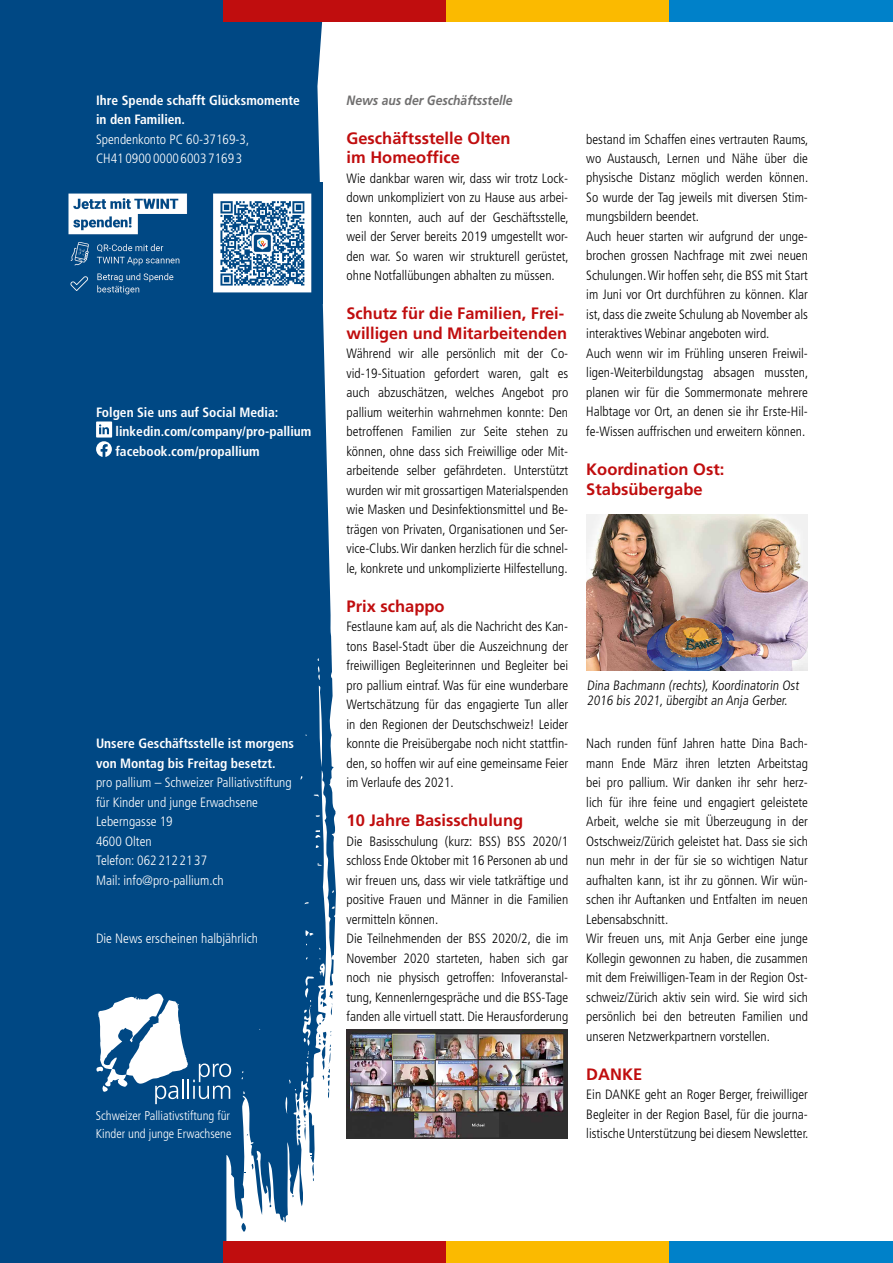
<style>
.page{position:relative;width:893px;height:1263px;background:#fff}
.page>*{position:absolute;margin:0;border:0;box-sizing:border-box;transform-origin:0 0}
.t1{font:700 16.5px/19.5px "Frutiger LT Std";color:#c00d0e}
.t2{font:300 condensed 13.5px/19.5px "Frutiger LT Std";color:#000;text-align:justify}
.t3{font:300 condensed 13.5px/19.5px "Frutiger LT Std";color:#fff}
.t4{font:700 condensed 13.5px/19.5px "Frutiger LT Std";color:#fff}
.t5{font:italic 700 13.5px "Frutiger LT Std";color:#706f6f;scale:.9 1}
.t6{font:300 condensed 12.75px/18.5px "Frutiger LT Std";color:#fff}
</style>
<div class="page">
<div style="left:0;top:17px;width:64px;height:1235px;background:#004884"></div>
<div style="left:64px;top:21px;width:272px;height:1221px;background:#004884"></div>
<svg style="left:319px;top:987px;width:14px;height:38px"></svg>
<svg style="left:245px;top:1164px;width:9px;height:9px"></svg>
<svg style="left:240px;top:1223px;width:7px;height:9px"></svg>
<svg style="left:294px;top:1031px;width:37px;height:150px"></svg>
<div style="left:0;top:0;width:223px;height:21px;background:#004884"></div>
<div style="left:223px;top:0;width:223px;height:21px;background:#c00d0e"></div>
<div style="left:446px;top:0;width:224px;height:21px;background:#fbba00"></div>
<div style="left:670px;top:0;width:223px;height:21px;background:#0081c9"></div>
<div style="left:0;top:1242px;width:223px;height:21px;background:#004884"></div>
<div style="left:223px;top:1242px;width:223px;height:21px;background:#c00d0e"></div>
<div style="left:446px;top:1242px;width:224px;height:21px;background:#fbba00"></div>
<div style="left:670px;top:1242px;width:223px;height:21px;background:#0081c9"></div>
<svg style="left:96px;top:994px;width:135px;height:110px"></svg>
<div style="left:96px;top:421px;width:16px;height:16px;background:#fff"></div>
<svg style="left:99px;top:424px;width:10px;height:10px"></svg>
<svg style="left:96px;top:441px;width:16px;height:16px"></svg>
<img style="left:347px;top:1030px;width:221px;height:108px">
<img style="left:64px;top:183px;width:258px;height:121px">
<img style="left:587px;top:514px;width:221px;height:156px">
<p class="t4" style="left:96px;top:90px;width:205px">Ihre Spende schafft Glücksmomente</p>
<p class="t5" style="left:347px;top:92px;width:186px">News aus der Geschäftsstelle</p>
<p class="t4" style="left:96px;top:110px;width:91px">in den Familien.</p>
<p class="t3" style="left:96px;top:129px;width:155px">Spendenkonto PC 60-37169-3,<br>CH41 0900 0000 6003 7169 3</p>
<p class="t1" style="left:347px;top:128px;width:166px">Geschäftsstelle Olten im Homeoffice</p>
<p class="t2" style="left:347px;top:168px;width:224px">Wie dankbar waren wir, dass wir trotz Lock&shy;down unkompliziert von zu Hause aus arbei&shy;ten konnten, auch auf der Geschäftsstelle, weil der Server bereits 2019 umgestellt wor&shy;den war. So waren wir strukturell gerüstet, ohne Notfallübungen abhalten zu müssen.</p>
<p class="t1" style="left:347px;top:304px;width:222px">Schutz für die Familien, Frei&shy;willigen und Mitarbeitenden</p>
<p class="t2" style="left:347px;top:344px;width:223px">Während wir alle persönlich mit der Co&shy;vid-19-Situation gefordert waren, galt es auch abzuschätzen, welches Angebot pro pallium weiterhin wahrnehmen konnte: Den betroffenen Familien zur Seite stehen zu können, ohne dass sich Freiwillige oder Mit&shy;arbeitende selber gefährdeten. Unterstützt wurden wir mit grossartigen Materialspenden wie Masken und Desinfektionsmittel und Be&shy;trägen von Privaten, Organisationen und Ser&shy;vice-Clubs. Wir danken herzlich für die schnel&shy;le, konkrete und unkomplizierte Hilfestellung.</p>
<p class="t1" style="left:347px;top:596px;width:100px">Prix schappo</p>
<p class="t2" style="left:347px;top:617px;width:223px">Festlaune kam auf, als die Nachricht des Kan&shy;tons Basel-Stadt über die Auszeichnung der freiwilligen Begleiterinnen und Begleiter bei pro pallium eintraf. Was für eine wunderbare Wertschätzung für das engagierte Tun aller in den Regionen der Deutschschweiz! Leider konnte die Preisübergabe noch nicht stattfin&shy;den, so hoffen wir auf eine gemeinsame Feier im Verlaufe des 2021.</p>
<p class="t1" style="left:347px;top:811px;width:178px">10 Jahre Basisschulung</p>
<p class="t2" style="left:347px;top:831px;width:223px;text-align:left">Die Basisschulung (kurz: BSS) BSS 2020/1 schloss Ende Oktober mit 16 Personen ab und wir freuen uns, dass wir viele tatkräftige und positive Frauen und Männer in die Familien vermitteln können.<br>Die Teilnehmenden der BSS 2020/2, die im November 2020 starteten, haben sich gar noch nie physisch getroffen: Infoveranstal&shy;tung, Kennenlerngespräche und die BSS-Tage fanden alle virtuell statt. Die Herausforderung</p>
<p class="t4" style="left:115px;top:402px;width:198px;text-indent:-19px">Folgen Sie uns auf Social Media: linkedin.com/company/pro-pallium facebook.com/propallium</p>
<p class="t4" style="left:96px;top:734px;width:200px">Unsere Geschäftsstelle ist morgens von Montag bis Freitag besetzt.</p>
<p class="t3" style="left:96px;top:773px;width:197px">pro pallium – Schweizer Palliativstiftung für Kinder und junge Erwachsene<br>Leberngasse 19<br>4600 Olten<br>Telefon: 062 212 21 37<br>Mail: info@pro-pallium.ch</p>
<p class="t3" style="left:96px;top:929px;width:164px">Die News erscheinen halbjährlich</p>
<p class="t6" style="left:96px;top:1106px;width:137px">Schweizer Palliativstiftung für<br>Kinder und junge Erwachsene</p>
<p class="t2" style="left:586px;top:129px;width:224px;text-align:left">bestand im Schaffen eines vertrauten Raums, wo Austausch, Lernen und Nähe über die physische Distanz möglich werden können.<br>So wurde der Tag jeweils mit diversen Stim&shy;mungsbildern beendet.<br>Auch heuer starten wir aufgrund der unge&shy;brochen grossen Nachfrage mit zwei neuen Schulungen. Wir hoffen sehr, die BSS mit Start im Juni vor Ort durchführen zu können. Klar ist, dass die zweite Schulung ab November als interaktives Webinar angeboten wird.<br>Auch wenn wir im Frühling unseren Freiwil&shy;ligen-Weiterbildungstag absagen mussten, planen wir für die Sommermonate mehrere Halbtage vor Ort, an denen sie ihr Erste-Hil&shy;fe-Wissen auffrischen und erweitern können.</p>
<p class="t1" style="left:586px;top:460px;width:140px">Koordination Ost:<br>Stabsübergabe</p>
<p class="t2" style="left:587px;top:677px;width:215px;line-height:15.6px">Dina Bachmann (rechts), Koordinatorin Ost<br>2016 bis 2021, übergibt an Anja Gerber.</p>
<p class="t2" style="left:586px;top:734px;width:223px;text-align:left">Nach runden fünf Jahren hatte Dina Bach&shy;mann Ende März ihren letzten Arbeitstag bei pro pallium. Wir danken ihr sehr herz&shy;lich für ihre feine und engagiert geleistete Arbeit, welche sie mit Überzeugung in der Ostschweiz/Zürich geleistet hat. Dass sie sich nun mehr in der für sie so wichtigen Natur aufhalten kann, ist ihr zu gönnen. Wir wün&shy;schen ihr Auftanken und Entfalten im neuen Lebensabschnitt.<br>Wir freuen uns, mit Anja Gerber eine junge Kollegin gewonnen zu haben, die zusammen mit dem Freiwilligen-Team in der Region Ost&shy;schweiz/Zürich aktiv sein wird. Sie wird sich persönlich bei den betreuten Familien und unseren Netzwerkpartnern vorstellen.</p>
<p class="t1" style="left:586px;top:1064px;width:57px">DANKE</p>
<p class="t2" style="left:586px;top:1085px;width:224px">Ein DANKE geht an Roger Berger, freiwilliger Begleiter in der Region Basel, für die journa&shy;listische Unterstützung bei diesem Newsletter.</p>
</div>
